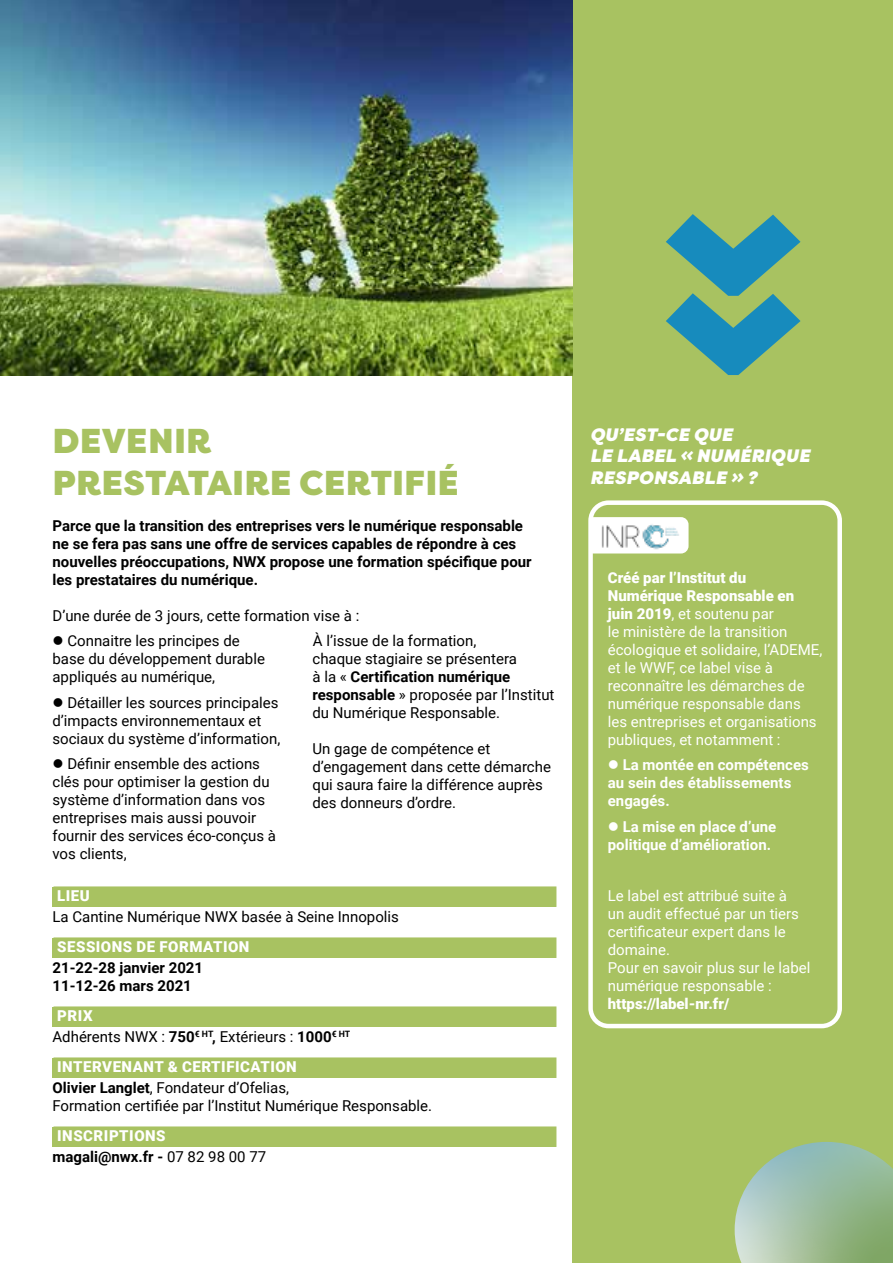
<style>
.page{position:relative;width:893px;height:1263px;background:#fff}
.page>*{position:absolute;margin:0;border:0;box-sizing:border-box;transform-origin:0 0}
.Titre{font:900 34.5px/41.4px "Filson Pro";letter-spacing:.02em;color:#a8c261}
.t1{font:italic 900 18px/21.6px "Filson Pro";letter-spacing:.02em;color:#fff}
.Texte{font:15px/18px "Roboto";color:#000}
.Texte-2{font:15px/18px "Roboto";color:#fff}
.Texte-3{font:700 15px/18px "Roboto";color:#000}
.Texte-4{font:700 15px/18px "Roboto";color:#fff}
.Texte-5{font:900 15px "Roboto";letter-spacing:.035em;color:#fff}
.Texte-6{font:900 15px "Roboto";color:#fff}
.s1{font-weight:700}
.s2{font-weight:400}
.s3{font-weight:900}
</style>
<div class="page">
<div style="left:572px;top:0;width:321px;height:1263px;background:#a8c261"></div>
<svg style="left:666px;top:214px;width:134px;height:161px"></svg>
<img style="left:0;top:0;width:572px;height:375px">
<div style="left:588px;top:500px;width:254px;height:528px;border:4px solid #fff;border-radius:18px"></div>
<svg style="left:591px;top:517px;width:93px;height:1px"></svg>
<img style="left:591px;top:518px;width:97px;height:35px">
<div style="left:52px;top:887px;width:504px;height:19px;background:#a8c261"></div>
<div style="left:54px;top:886px;width:502px;height:21px;border:1px solid #a8c261"></div>
<div style="left:52px;top:938px;width:504px;height:19px;background:#a8c261"></div>
<div style="left:54px;top:937px;width:502px;height:21px;border:1px solid #a8c261"></div>
<div style="left:52px;top:1007px;width:504px;height:19px;background:#a8c261"></div>
<div style="left:54px;top:1006px;width:502px;height:21px;border:1px solid #a8c261"></div>
<div style="left:52px;top:1058px;width:504px;height:19px;background:#a8c261"></div>
<div style="left:54px;top:1057px;width:502px;height:21px;border:1px solid #a8c261"></div>
<div style="left:52px;top:1127px;width:504px;height:19px;background:#a8c261"></div>
<div style="left:54px;top:1126px;width:502px;height:21px;border:1px solid #a8c261"></div>
<svg style="left:735px;top:1142px;width:158px;height:121px;background:#9ebe9b"></svg>
<p class="Titre" style="left:53px;top:421px;width:407px">DEVENIR<br>PRESTATAIRE CERTIFIÉ</p>
<p class="Texte-3" style="left:52px;top:516px;width:481px">Parce que la transition des entreprises vers le numérique responsable ne se fera pas sans une offre de services capables de répondre à ces nouvelles préoccupations, NWX propose une formation spécifique pour les prestataires du numérique.</p>
<p class="Texte" style="left:52px;top:606px;width:308px">D’une durée de 3 jours, cette formation vise à :</p>
<p class="Texte" style="left:52px;top:631px;width:214px">● Connaitre les principes de base du développement durable appliqués au numérique,</p>
<p class="Texte" style="left:52px;top:693px;width:229px">● Détailler les sources principales d’impacts environnementaux et sociaux du système d’information,</p>
<p class="Texte" style="left:52px;top:754px;width:225px">● Définir ensemble des actions clés pour optimiser la gestion du système d’information dans vos entreprises mais aussi pouvoir fournir des services éco-conçus à vos clients,</p>
<p class="Texte" style="left:312px;top:631px;width:243px">À l’issue de la formation,<br>chaque stagiaire se présentera<br>à la « <span class="s1">Certification numérique responsable</span> » proposée par l’Institut du Numérique Responsable.</p>
<p class="Texte" style="left:312px;top:739px;width:240px">Un gage de compétence et d’engagement dans cette démarche qui saura faire la différence auprès des donneurs d’ordre.</p>
<p class="Texte-5" style="left:57px;top:885px;width:34px">LIEU</p>
<p class="Texte" style="left:52px;top:907px;width:348px">La Cantine Numérique NWX basée à Seine Innopolis</p>
<p class="Texte-5" style="left:57px;top:936px;width:194px">SESSIONS DE FORMATION</p>
<p class="Texte-3" style="left:52px;top:958px;width:152px">21-22-28 janvier 2021</p>
<p class="Texte-3" style="left:52px;top:976px;width:141px">11-12-26 mars 2021</p>
<p class="Texte-5" style="left:57px;top:1005px;width:37px">PRIX</p>
<p class="Texte" style="left:52px;top:1027px;width:299px">Adhérents NWX : <span class="s1">750</span><sup>€</sup> <sup>HT</sup><span class="s1">,</span> Extérieurs : <span class="s1">1000</span><sup>€</sup> <sup>HT</sup></p>
<p class="Texte-5" style="left:57px;top:1056px;width:241px">INTERVENANT &amp; CERTIFICATION</p>
<p class="Texte" style="left:52px;top:1078px;width:381px"><span class="s1">Olivier Langlet</span>, Fondateur d’Ofelias,<br>Formation certifiée par l’Institut Numérique Responsable.</p>
<p class="Texte-5" style="left:57px;top:1125px;width:110px">INSCRIPTIONS</p>
<p class="Texte-3" style="left:52px;top:1147px;width:215px">magali@nwx.fr - <span class="s2">07 82 98 00 77</span></p>
<p class="t1" style="left:590px;top:424px;width:221px">QU’EST-CE QUE<br>LE LABEL « NUMÉRIQUE<br>RESPONSABLE » ?</p>
<p class="Texte-2" style="left:608px;top:568px;width:216px"><span class="s3">Créé par l’Institut du<br>Numérique Responsable en juin 2019</span>, et soutenu par<br>le ministère de la transition écologique et solidaire, l’ADEME, et le WWF, ce label vise à reconnaître les démarches de numérique responsable dans les entreprises et organisations publiques, et notamment :</p>
<p class="Texte-4" style="left:608px;top:755px;width:203px">● La montée en compétences au sein des établissements engagés.</p>
<p class="Texte-4" style="left:608px;top:817px;width:170px">● La mise en place d’une politique d’amélioration.</p>
<p class="Texte-2" style="left:608px;top:886px;width:193px">Le label est attribué suite à un audit effectué par un tiers certificateur expert dans le domaine.</p>
<p class="Texte-2" style="left:608px;top:958px;width:204px">Pour en savoir plus sur le label numérique responsable :</p>
<p class="Texte-6" style="left:608px;top:993px;width:123px">https://label-nr.fr/</p>
</div>
